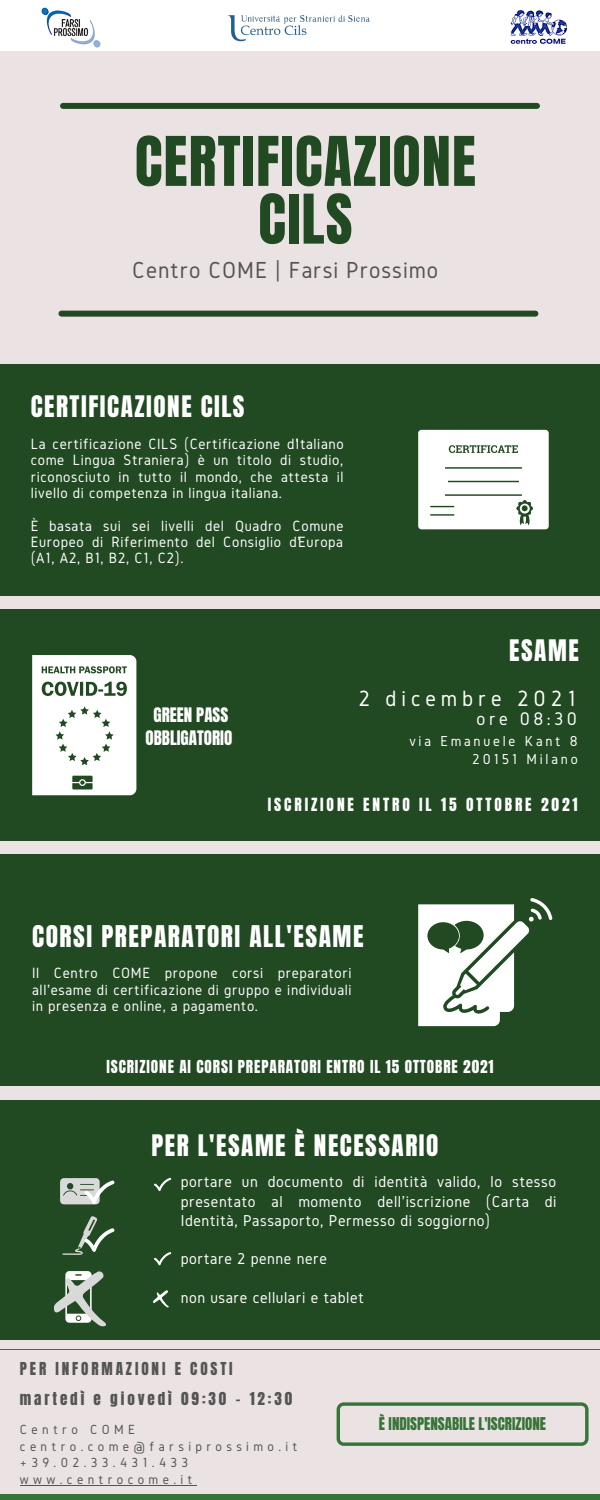
<style>
.page{position:relative;width:600px;height:1500px;background:#ebe3e3}
.page>*{position:absolute;margin:0;border:0;box-sizing:border-box;transform-origin:0 0}
.t1{font:58.2px "Anton";letter-spacing:.02em;color:#214922}
.t2{font:25.4px "Anton";letter-spacing:.06em;color:#fff}
.t3{font:25.2px "Anton";letter-spacing:.06em;color:#fff}
.t4{font:24.1px "Gidole";letter-spacing:.04em;color:#545454}
.t5{font:23px "Gidole";letter-spacing:.215em;color:#fff}
.t6{font:19px "Gidole";letter-spacing:.185em;color:#fff}
.t7{font:17px "Anton";color:#fff}
.t8{font:16.4px/19.5px "Gidole";letter-spacing:.035em;color:#fff;text-align:justify}
.t9{font:15.5px/16.4px "Gidole";letter-spacing:.04em;color:#fff;text-align:justify}
.t10{font:15.5px "Anton";letter-spacing:.185em;color:#fff}
.t11{font:15.2px "Anton";letter-spacing:.06em;color:#fff}
.t12{font:15.2px "Anton";letter-spacing:.19em;color:#545454}
.t13{font:15px "Gidole";letter-spacing:.185em;color:#fff}
.t14{font:15px "Anton";color:#367437}
.t15{font:13.7px "Gidole";letter-spacing:.315em;color:#545454}
</style>
<div class="page">
<div style="left:0;top:364px;width:600px;height:231px;background:#214922"></div>
<div style="left:0;top:609px;width:600px;height:232px;background:#214922"></div>
<div style="left:0;top:855px;width:600px;height:231px;background:#214922"></div>
<div style="left:0;top:1100px;width:600px;height:239px;background:#214922"></div>
<div style="left:0;top:0;width:600px;height:51px;background:#fff"></div>
<img style="left:510px;top:10px;width:58px;height:34px">
<svg style="left:418px;top:898px;width:134px;height:128px"></svg>
<svg style="left:62px;top:1216px;width:52px;height:39px"></svg>
<svg style="left:54px;top:1271px;width:52px;height:56px"></svg>
<svg style="left:60px;top:1178px;width:54px;height:26px"></svg>
<svg style="left:153px;top:1290px;width:16px;height:17px"></svg>
<svg style="left:154px;top:1252px;width:17px;height:13px"></svg>
<svg style="left:154px;top:1178px;width:17px;height:13px"></svg>
<img style="left:227px;top:15px;width:143px;height:27px">
<hr style="left:20px;top:1485px;width:177px;height:1px;background:#545454">
<svg style="left:337px;top:1402px;width:252px;height:44px"></svg>
<img style="left:41px;top:7px;width:59px;height:41px">
<div style="left:61px;top:311px;width:474px;height:6px;background:#214922"></div>
<div style="left:63px;top:103px;width:474px;height:6px;background:#214922"></div>
<div style="left:0;top:1494px;width:600px;height:6px;background:#367437"></div>
<hr style="left:0;top:1349px;width:600px;height:1px;background:#367437">
<svg style="left:32px;top:655px;width:104px;height:140px;background:#e7ebe7"></svg>
<svg style="left:418px;top:430px;width:131px;height:99px;background:#eff2ef"></svg>
<p class="t1" style="left:135px;top:120px;width:343px">CERTIFICAZIONE</p>
<p class="t1" style="left:258px;top:177px;width:96px">CILS</p>
<p class="t4" style="left:132px;top:257px;width:307px">Centro COME | Farsi Prossimo</p>
<p class="t3" style="left:31px;top:389px;width:215px">CERTIFICAZIONE CILS</p>
<p class="t9" style="left:31px;top:435px;width:314px">La certificazione CILS (Certificazione d’Italiano come Lingua Straniera) è un titolo di studio, riconosciuto in tutto il mondo, che attesta il livello di competenza in lingua italiana.</p>
<p class="t9" style="left:31px;top:517px;width:314px">È basata sui sei livelli del Quadro Comune Europeo di Riferimento del Consiglio d’Europa (A1, A2, B1, B2, C1, C2).</p>
<p class="t3" style="left:509px;top:632px;width:71px">ESAME</p>
<p class="t7" style="left:154px;top:703px;width:76px">GREEN PASS</p>
<p class="t7" style="left:145px;top:726px;width:88px">OBBLIGATORIO</p>
<p class="t5" style="left:358px;top:686px;width:219px">2 dicembre 2021</p>
<p class="t6" style="left:477px;top:709px;width:102px">ore 08:30</p>
<p class="t13" style="left:409px;top:732px;width:170px">via Emanuele Kant 8</p>
<p class="t13" style="left:472px;top:751px;width:107px">20151 Milano</p>
<p class="t10" style="left:268px;top:793px;width:311px">ISCRIZIONE ENTRO IL 15 OTTOBRE 2021</p>
<p class="t2" style="left:32px;top:918px;width:333px">CORSI PREPARATORI ALL'ESAME</p>
<p class="t9" style="left:32px;top:965px;width:321px">Il Centro COME propone corsi preparatori all'esame di certificazione di gruppo e individuali in presenza e online, a pagamento.</p>
<p class="t11" style="left:106px;top:1056px;width:389px">ISCRIZIONE AI CORSI PREPARATORI ENTRO IL 15 OTTOBRE 2021</p>
<p class="t3" style="left:152px;top:1127px;width:288px">PER L'ESAME È NECESSARIO</p>
<p class="t8" style="left:181px;top:1172px;width:377px">portare un documento di identità valido, lo stesso presentato al momento dell'iscrizione (Carta di Identità, Passaporto, Permesso di soggiorno)</p>
<p class="t8" style="left:181px;top:1249px;width:148px">portare 2 penne nere</p>
<p class="t8" style="left:181px;top:1287px;width:185px">non usare cellulari e tablet</p>
<p class="t12" style="left:20px;top:1358px;width:214px">PER INFORMAZIONI E COSTI</p>
<p class="t12" style="left:20px;top:1388px;width:274px">martedì e giovedì 09:30 - 12:30</p>
<p class="t15" style="left:20px;top:1422px;width:117px">Centro COME</p>
<p class="t15" style="left:20px;top:1439px;width:279px">centro.come@farsiprossimo.it</p>
<p class="t15" style="left:20px;top:1455px;width:170px">+39.02.33.431.433</p>
<p class="t15" style="left:20px;top:1472px;width:174px">www.centrocome.it</p>
<p class="t14" style="left:379px;top:1413px;width:169px">È INDISPENSABILE L'ISCRIZIONE</p>
</div>
